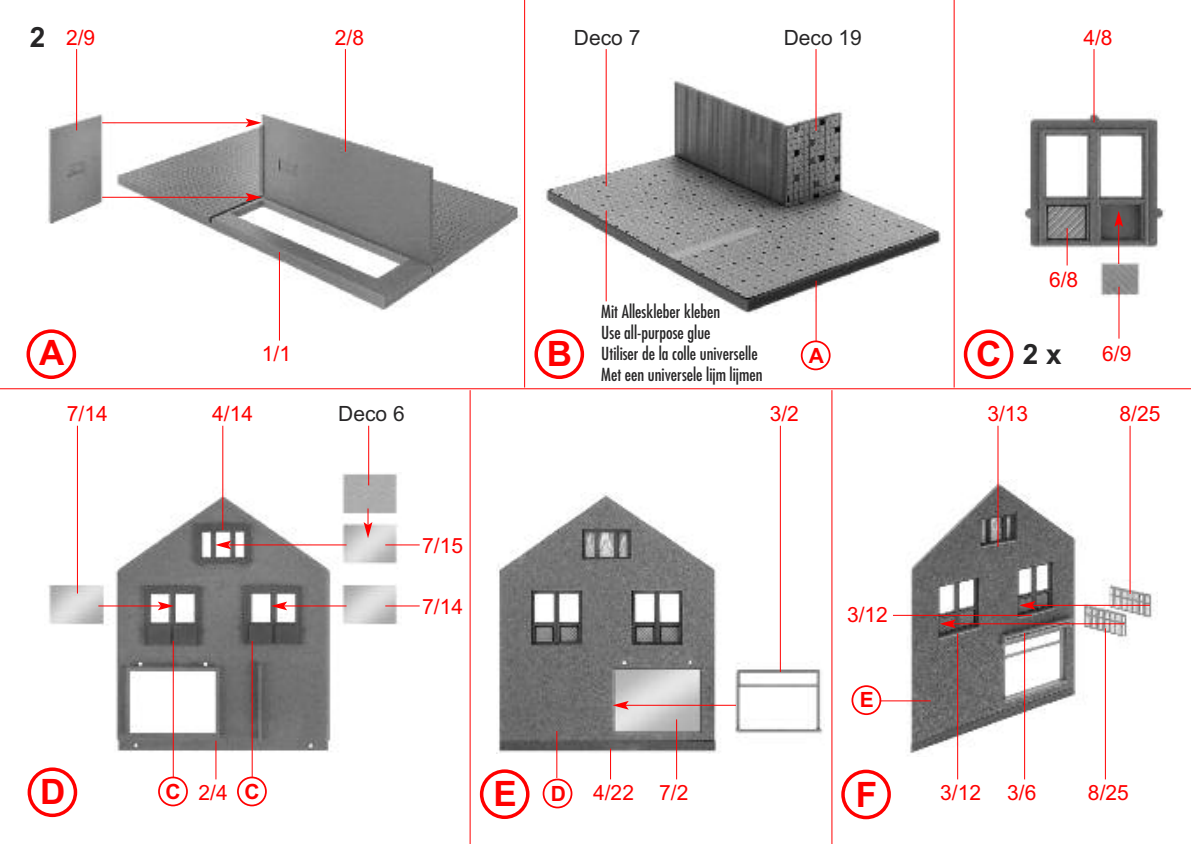
<style>
.page{position:relative;width:1191px;height:844px;background:#fff}
.page>*{position:absolute;margin:0;border:0;box-sizing:border-box;transform-origin:0 0}
.t1{font:700 35px "Arial";color:#f00}
.t2{font:700 28px "Arial";color:#272627}
.t3{font:21px "Arial";color:#f00}
.t4{font:21px "Arial";color:#272627}
.t5{font:700 21px "Arial";color:#f00}
.t6{font:condensed 17.5px/21px "Futura Std";color:#272627}
</style>
<div class="page">
<img style="left:48px;top:111px;width:472px;height:201px">
<img style="left:545px;top:77px;width:396px;height:240px">
<img style="left:1024px;top:111px;width:141px;height:186px">
<img style="left:48px;top:472px;width:353px;height:281px">
<img style="left:496px;top:493px;width:327px;height:260px">
<img style="left:905px;top:480px;width:252px;height:276px">
<hr style="left:470px;top:390px;width:1px;height:453px;background:#f00">
<hr style="left:831px;top:390px;width:1px;height:453px;background:#f00">
<hr style="left:953px;top:0;width:1px;height:387px;background:#f00">
<hr style="left:524px;top:0;width:1px;height:387px;background:#f00">
<hr style="left:0;top:388px;width:1191px;height:1px;background:#f00">
<hr style="left:102px;top:122px;width:147px;height:1px;background:#f00">
<svg style="left:245px;top:118px;width:17px;height:9px"></svg>
<svg style="left:364px;top:508px;width:8px;height:30px"></svg>
<hr style="left:228px;top:544px;width:118px;height:1px;background:#f00">
<svg style="left:215px;top:540px;width:16px;height:9px"></svg>
<hr style="left:1032px;top:604px;width:118px;height:1px;background:#f00">
<svg style="left:1019px;top:600px;width:16px;height:9px"></svg>
<hr style="left:952px;top:623px;width:172px;height:1px;background:#f00">
<svg style="left:939px;top:619px;width:16px;height:9px"></svg>
<hr style="left:385px;top:544px;width:35px;height:1px;background:#f00">
<hr style="left:1118px;top:224px;width:1px;height:40px;background:#f00">
<svg style="left:1114px;top:211px;width:9px;height:16px"></svg>
<hr style="left:102px;top:197px;width:147px;height:1px;background:#f00">
<svg style="left:245px;top:193px;width:17px;height:8px"></svg>
<hr style="left:76px;top:49px;width:1px;height:81px;background:#f00">
<hr style="left:345px;top:49px;width:1px;height:103px;background:#f00">
<hr style="left:284px;top:605px;width:62px;height:1px;background:#f00">
<svg style="left:271px;top:601px;width:16px;height:9px"></svg>
<hr style="left:625px;top:704px;width:111px;height:1px;background:#f00">
<svg style="left:612px;top:700px;width:16px;height:9px"></svg>
<hr style="left:98px;top:605px;width:63px;height:1px;background:#f00">
<svg style="left:158px;top:601px;width:16px;height:9px"></svg>
<hr style="left:385px;top:605px;width:35px;height:1px;background:#f00">
<hr style="left:77px;top:425px;width:1px;height:168px;background:#f00">
<hr style="left:780px;top:425px;width:1px;height:246px;background:#f00">
<hr style="left:997px;top:425px;width:1px;height:121px;background:#f00">
<hr style="left:893px;top:614px;width:139px;height:1px;background:#f00">
<hr style="left:879px;top:700px;width:51px;height:1px;background:#f00">
<hr style="left:222px;top:425px;width:1px;height:105px;background:#f00">
<hr style="left:1129px;top:425px;width:1px;height:168px;background:#f00">
<hr style="left:1093px;top:49px;width:1px;height:73px;background:#f00">
<hr style="left:606px;top:49px;width:1px;height:137px;background:#f00">
<hr style="left:606px;top:210px;width:1px;height:91px;background:#f00">
<hr style="left:815px;top:49px;width:1px;height:82px;background:#f00">
<hr style="left:368px;top:425px;width:1px;height:60px;background:#f00">
<hr style="left:215px;top:740px;width:1px;height:39px;background:#f00">
<hr style="left:610px;top:748px;width:1px;height:31px;background:#f00">
<hr style="left:1105px;top:628px;width:1px;height:151px;background:#f00">
<hr style="left:957px;top:633px;width:1px;height:146px;background:#f00">
<hr style="left:1024px;top:632px;width:1px;height:147px;background:#f00">
<hr style="left:676px;top:719px;width:1px;height:60px;background:#f00">
<hr style="left:173px;top:640px;width:1px;height:137px;background:#f00">
<hr style="left:279px;top:252px;width:1px;height:88px;background:#f00">
<hr style="left:1066px;top:228px;width:1px;height:37px;background:#f00">
<hr style="left:1118px;top:287px;width:1px;height:51px;background:#f00">
<hr style="left:815px;top:280px;width:1px;height:61px;background:#f00">
<svg style="left:27px;top:329px;width:49px;height:50px"></svg>
<svg style="left:534px;top:329px;width:50px;height:50px"></svg>
<svg style="left:963px;top:329px;width:50px;height:50px"></svg>
<svg style="left:28px;top:767px;width:49px;height:49px"></svg>
<svg style="left:480px;top:769px;width:49px;height:49px"></svg>
<svg style="left:841px;top:769px;width:50px;height:50px"></svg>
<svg style="left:801px;top:340px;width:29px;height:30px"></svg>
<svg style="left:158px;top:776px;width:30px;height:30px"></svg>
<hr style="left:252px;top:640px;width:1px;height:137px;background:#f00">
<hr style="left:556px;top:730px;width:1px;height:47px;background:#f00">
<svg style="left:237px;top:776px;width:30px;height:30px"></svg>
<svg style="left:542px;top:778px;width:30px;height:30px"></svg>
<svg style="left:851px;top:685px;width:30px;height:29px"></svg>
<h2 class="t2" style="left:30px;top:21px;width:17px">2</h2>
<p class="t3" style="left:66px;top:25px;width:31px">2/9</p>
<p class="t3" style="left:335px;top:25px;width:31px">2/8</p>
<p class="t4" style="left:574px;top:25px;width:68px">Deco 7</p>
<p class="t4" style="left:783px;top:25px;width:80px">Deco 19</p>
<p class="t3" style="left:1083px;top:25px;width:31px">4/8</p>
<p class="t3" style="left:1049px;top:267px;width:31px">6/8</p>
<p class="t6" style="left:601px;top:301px;width:163px">Mit Alleskleber kleben<br>Use all-purpose glue<br>Utiliser de la colle universelle<br>Met een universele lijm lijmen</p>
<h1 class="t1" style="left:39px;top:332px;width:27px">A</h1>
<h1 class="t1" style="left:547px;top:334px;width:27px">B</h1>
<h1 class="t1" style="left:976px;top:334px;width:27px">C</h1>
<p class="t3" style="left:262px;top:341px;width:31px">1/1</p>
<p class="t5" style="left:808px;top:343px;width:17px">A</p>
<h2 class="t2" style="left:1022px;top:337px;width:40px">2 x</h2>
<p class="t3" style="left:1102px;top:341px;width:31px">6/9</p>
<p class="t3" style="left:67px;top:401px;width:42px">7/14</p>
<p class="t3" style="left:212px;top:401px;width:42px">4/14</p>
<p class="t3" style="left:769px;top:401px;width:31px">3/2</p>
<p class="t3" style="left:987px;top:401px;width:42px">3/13</p>
<p class="t3" style="left:1119px;top:401px;width:42px">8/25</p>
<p class="t4" style="left:338px;top:401px;width:68px">Deco 6</p>
<p class="t3" style="left:422px;top:533px;width:42px">7/15</p>
<p class="t3" style="left:422px;top:594px;width:42px">7/14</p>
<p class="t3" style="left:847px;top:602px;width:42px">3/12</p>
<p class="t5" style="left:860px;top:687px;width:16px">E</p>
<h1 class="t1" style="left:40px;top:771px;width:27px">D</h1>
<h1 class="t1" style="left:493px;top:773px;width:25px">E</h1>
<h1 class="t1" style="left:855px;top:773px;width:23px">F</h1>
<p class="t5" style="left:165px;top:778px;width:17px">C</p>
<p class="t5" style="left:244px;top:778px;width:17px">C</p>
<p class="t5" style="left:551px;top:780px;width:17px">D</p>
<p class="t3" style="left:198px;top:780px;width:31px">2/4</p>
<p class="t3" style="left:593px;top:780px;width:42px">4/22</p>
<p class="t3" style="left:940px;top:780px;width:42px">3/12</p>
<p class="t3" style="left:1088px;top:780px;width:42px">8/25</p>
<p class="t3" style="left:659px;top:780px;width:31px">7/2</p>
<p class="t3" style="left:1007px;top:780px;width:31px">3/6</p>
</div>
